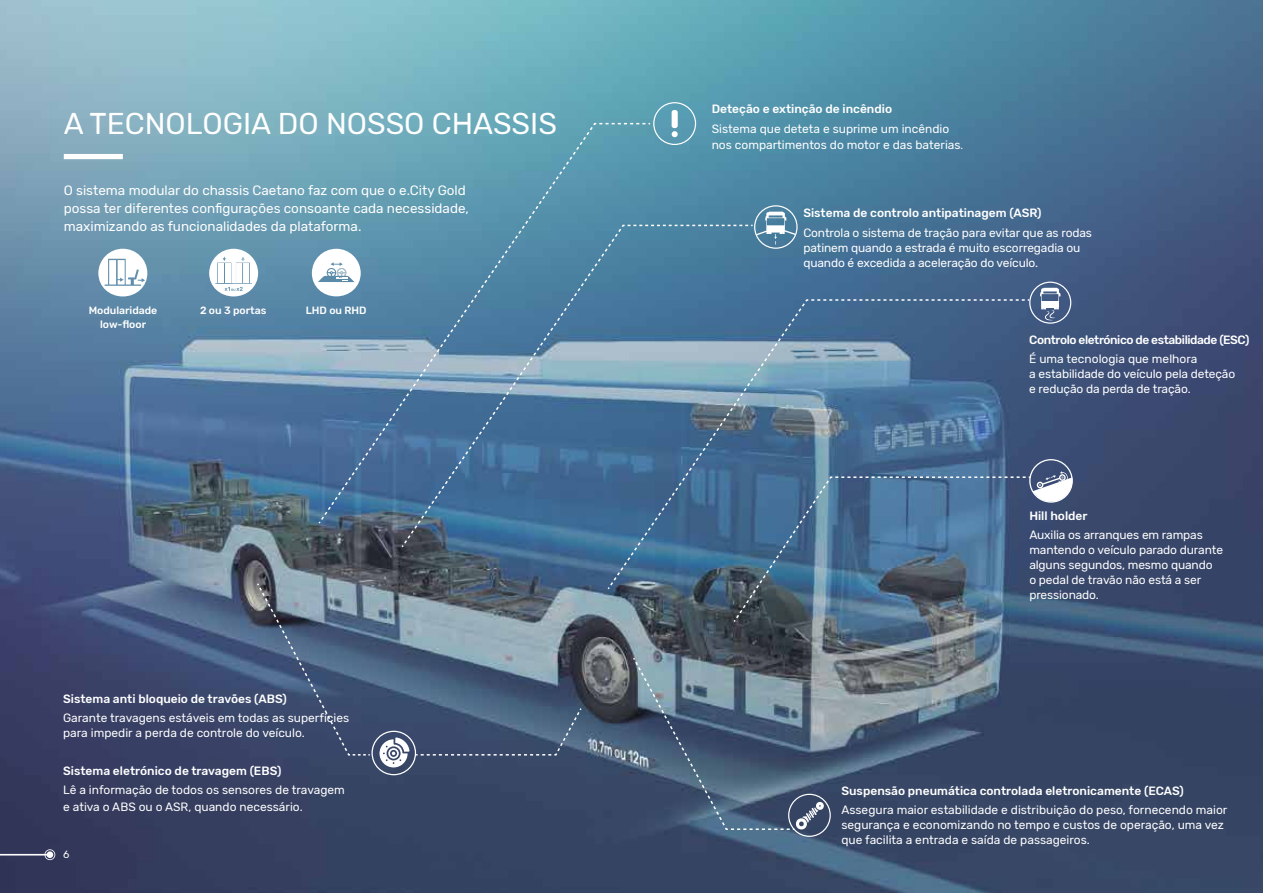
<style>
.page{position:relative;width:1263px;height:893px;background:#fff}
.page>*{position:absolute;margin:0;border:0;box-sizing:border-box;transform-origin:0 0}
.t1{font:30px "Rubik";color:#fff}
.t2{font:13.5px/18px "Rubik";color:#fff}
.t3{font:12px/15px "Rubik";color:#fff}
.t4{font:500 12px "Rubik";color:#fff}
.t5{font:500 12px "Rubik";letter-spacing:-.035em;color:#fff}
.t6{font:500 10.5px/14.4px "Rubik";color:#fff;text-align:center}
.t7{font:10.5px "Rubik";color:#fff}
.s1{font-size:10.5px}
</style>
<div class="page">
<img style="left:0;top:0;width:1263px;height:893px">
<svg style="left:0;top:849px;width:55px;height:11px"></svg>
<div style="left:64px;top:154px;width:59px;height:5px;background:#fff"></div>
<svg style="left:312px;top:249px;width:5px;height:47px"></svg>
<svg style="left:209px;top:249px;width:49px;height:47px"></svg>
<svg style="left:98px;top:249px;width:49px;height:47px"></svg>
<div style="left:788px;top:794px;width:43px;height:43px;border:1px solid #fff;border-radius:50%"></div>
<div style="left:371px;top:731px;width:45px;height:44px;border:1px solid #fff;border-radius:50%"></div>
<svg style="left:379px;top:737px;width:30px;height:30px"></svg>
<div style="left:653px;top:102px;width:43px;height:43px;border:1px solid #fff;border-radius:50%"></div>
<div style="left:672px;top:110px;width:6px;height:18px;background:#fff;border-radius:3px"></div>
<svg style="left:672px;top:131px;width:6px;height:6px"></svg>
<div style="left:1029px;top:459px;width:44px;height:44px;border:1px solid #fff;border-radius:50%"></div>
<div style="left:754px;top:205px;width:44px;height:44px;border:1px solid #fff;border-radius:50%"></div>
<svg style="left:732px;top:471px;width:340px;height:153px;background:#51667e"></svg>
<svg style="left:317px;top:122px;width:335px;height:403px;background:#6396af"></svg>
<div style="left:1029px;top:282px;width:42px;height:42px;border:1px solid #fff;border-radius:50%"></div>
<svg style="left:1040px;top:288px;width:20px;height:32px"></svg>
<svg style="left:606px;top:298px;width:425px;height:293px;background:#4e7193"></svg>
<svg style="left:415px;top:706px;width:168px;height:50px;background:#455977"></svg>
<svg style="left:627px;top:212px;width:170px;height:33px;background:#6091ac"></svg>
<svg style="left:400px;top:224px;width:354px;height:325px;background:#537ea0"></svg>
<svg style="left:632px;top:656px;width:192px;height:175px;background:#54677d"></svg>
<svg style="left:256px;top:582px;width:115px;height:174px;background:#4e607e"></svg>
<h1 class="t1" style="left:64px;top:107px;width:495px">A TECNOLOGIA DO NOSSO CHASSIS</h1>
<p class="t2" style="left:64px;top:182px;width:407px">O sistema modular do chassis Caetano faz com que o e.City Gold possa ter diferentes configurações consoante cada necessidade, maximizando as funcionalidades da plataforma.</p>
<p class="t6" style="left:89px;top:303px;width:70px">Modularidade low-floor</p>
<p class="t6" style="left:200px;top:303px;width:68px">2 ou 3 portas</p>
<p class="t6" style="left:306px;top:304px;width:62px">LHD ou RHD</p>
<p class="t4" style="left:712px;top:102px;width:182px">Deteção e extinção de incêndio</p>
<p class="t3" style="left:712px;top:121px;width:253px;line-height:16.5px">Sistema que deteta e suprime um incêndio nos compartimentos do motor e das baterias<span class="s1">.</span></p>
<p class="t4" style="left:803px;top:206px;width:240px">Sistema de controlo antipatinagem (ASR)</p>
<p class="t3" style="left:803px;top:225px;width:290px">Controla o sistema de tração para evitar que as rodas patinem quando a estrada é muito escorregadia ou quando é excedida a aceleração do veículo.</p>
<p class="t5" style="left:1029px;top:332px;width:222px">Controlo eletrónico de estabilidade (ESC)</p>
<p class="t3" style="left:1029px;top:352px;width:208px">É uma tecnologia que melhora<br>a estabilidade do veículo pela deteção e redução da perda de tração.</p>
<p class="t4" style="left:1029px;top:509px;width:60px">Hill holder</p>
<p class="t3" style="left:1029px;top:528px;width:195px">Auxilia os arranques em rampas mantendo o veículo parado durante alguns segundos, mesmo quando<br>o pedal de travão não está a ser pressionado.</p>
<p class="t4" style="left:63px;top:691px;width:225px">Sistema anti bloqueio de travões (ABS)</p>
<p class="t3" style="left:63px;top:711px;width:288px">Garante travagens estáveis em todas as superfícies para impedir a perda de controle do veículo.</p>
<p class="t4" style="left:63px;top:763px;width:220px">Sistema eletrónico de travagem (EBS)</p>
<p class="t3" style="left:63px;top:782px;width:283px;line-height:16.5px">Lê a informação de todos os sensores de travagem e ativa o ABS ou o ASR, quando necessário.</p>
<p class="t4" style="left:841px;top:784px;width:344px">Suspensão pneumática controlada eletronicamente (ECAS)</p>
<p class="t3" style="left:841px;top:803px;width:387px">Assegura maior estabilidade e distribuição do peso, fornecendo maior segurança e economizando no tempo e custos de operação, uma vez que facilita a entrada e saída de passageiros.</p>
<p class="t7" style="left:63px;top:849px;width:8px">6</p>
</div>
